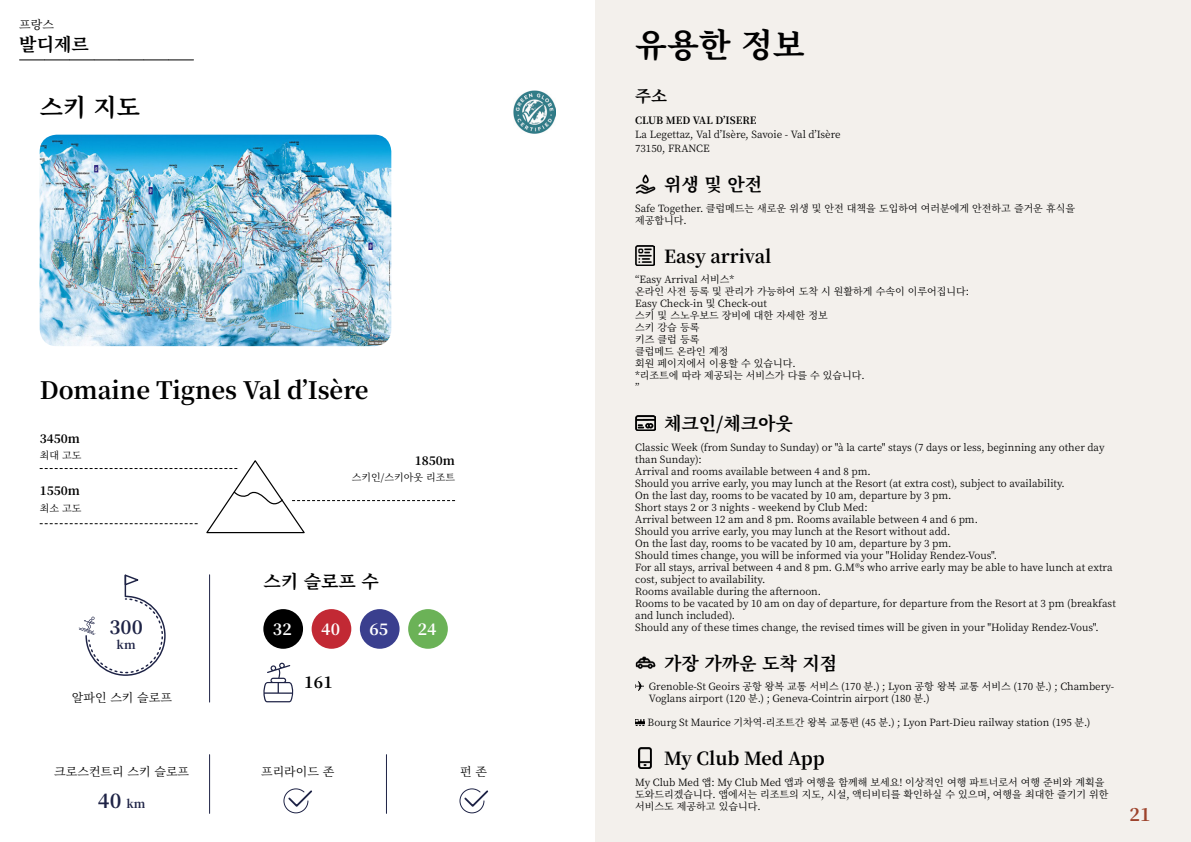
<style>
.page{position:relative;width:1191px;height:842px;background:#fff}
.page>*{position:absolute;margin:0;border:0;box-sizing:border-box;transform-origin:0 0}
.t1{font:700 33px "Noto Serif KR";color:#000}
.t2{font:700 24px "Noto Serif KR";color:#000}
.t3{font:700 20px "Noto Serif KR";color:#1e2346}
.t4{font:700 19px "Noto Serif KR";color:#1e2346}
.t5{font:700 18px "Noto Serif KR";color:#000}
.t6{font:700 18px "Noto Serif KR";color:#9d432c}
.t7{font:700 16.5px "Noto Serif KR";color:#000}
.t8{font:700 16px "Noto Serif KR";letter-spacing:.01em;color:#fff}
.t9{font:700 16px "Noto Serif KR";color:#000}
.t10{font:12px "Noto Serif KR";color:#000}
.t11{font:700 12px "Noto Serif KR";color:#000}
.t12{font:700 11.5px "Noto Serif KR";color:#1e2346}
.t13{font:10px/12px "Noto Serif KR";color:#000}
.t14{font:700 10px "Noto Serif KR";color:#000}
.s1{font-size:11.5px}
</style>
<div class="page">
<div style="left:595px;top:0;width:596px;height:842px;background:#f3f0ec"></div>
<img style="left:40px;top:135px;width:351px;height:211px">
<svg style="left:20px;top:60px;width:173px;height:1px"></svg>
<img style="left:513px;top:91px;width:43px;height:42px">
<svg style="left:40px;top:460px;width:415px;height:74px"></svg>
<div style="left:263px;top:609px;width:40px;height:40px;background:#000;border-radius:50%"></div>
<div style="left:312px;top:609px;width:39px;height:40px;background:#c22934;border-radius:50%"></div>
<div style="left:360px;top:609px;width:39px;height:40px;background:#3a3f8e;border-radius:50%"></div>
<div style="left:408px;top:609px;width:40px;height:40px;background:#6bb257;border-radius:50%"></div>
<svg style="left:79px;top:574px;width:86px;height:101px"></svg>
<svg style="left:263px;top:663px;width:30px;height:39px"></svg>
<svg style="left:283px;top:788px;width:29px;height:26px"></svg>
<svg style="left:459px;top:788px;width:29px;height:26px"></svg>
<hr style="left:209px;top:755px;width:1px;height:58px;background:#1e2346">
<hr style="left:209px;top:575px;width:1px;height:127px;background:#1e2346">
<hr style="left:386px;top:755px;width:1px;height:58px;background:#1e2346">
<img style="left:635px;top:174px;width:20px;height:20px">
<img style="left:636px;top:245px;width:18px;height:20px">
<img style="left:635px;top:415px;width:20px;height:15px">
<img style="left:635px;top:656px;width:20px;height:13px">
<svg style="left:635px;top:682px;width:8px;height:8px"></svg>
<svg style="left:635px;top:719px;width:10px;height:6px"></svg>
<img style="left:638px;top:747px;width:14px;height:22px">
<p class="t10" style="left:19px;top:17px;width:36px">프랑스</p>
<h3 class="t5" style="left:19px;top:34px;width:71px">발디제르</h3>
<h2 class="t2" style="left:40px;top:93px;width:102px">스키 지도</h2>
<h2 class="t2" style="left:40px;top:377px;width:330px">Domaine Tignes Val d’Isère</h2>
<p class="t11" style="left:40px;top:432px;width:42px">3450m</p>
<p class="t13" style="left:40px;top:450px;width:43px">최대 고도</p>
<p class="t11" style="left:40px;top:484px;width:42px">1550m</p>
<p class="t13" style="left:40px;top:502px;width:43px">최소 고도</p>
<p class="t11" style="left:415px;top:454px;width:42px">1850m</p>
<p class="t13" style="left:352px;top:472px;width:105px">스키인/스키아웃 리조트</p>
<h3 class="t5" style="left:263px;top:571px;width:117px">스키 슬로프 수</h3>
<h3 class="t4" style="left:109px;top:616px;width:35px">300</h3>
<h3 class="t8" style="left:273px;top:620px;width:20px">32</h3>
<h3 class="t8" style="left:321px;top:620px;width:20px">40</h3>
<h3 class="t8" style="left:369px;top:620px;width:20px">65</h3>
<h3 class="t8" style="left:418px;top:620px;width:20px">24</h3>
<p class="t12" style="left:117px;top:638px;width:21px">km</p>
<h3 class="t9" style="left:304px;top:673px;width:30px">161</h3>
<p class="t10" style="left:72px;top:691px;width:102px">알파인 스키 슬로프</p>
<p class="t10" style="left:54px;top:764px;width:136px">크로스컨트리 스키 슬로프</p>
<h3 class="t3" style="left:98px;top:789px;width:49px">40 <span class="s1">km</span></h3>
<p class="t10" style="left:261px;top:764px;width:75px">프리라이드 존</p>
<p class="t10" style="left:460px;top:764px;width:28px">펀 존</p>
<h1 class="t1" style="left:635px;top:26px;width:171px">유용한 정보</h1>
<h3 class="t7" style="left:635px;top:86px;width:33px">주소</h3>
<p class="t14" style="left:635px;top:115px;width:123px">CLUB MED VAL D’ISERE</p>
<p class="t13" style="left:635px;top:128px;width:207px;line-height:14px">La Legettaz, Val d’Isère, Savoie - Val d’Isère<br>73150, FRANCE</p>
<h3 class="t5" style="left:664px;top:174px;width:100px">위생 및 안전</h3>
<p class="t13" style="left:635px;top:202px;width:441px">Safe Together. 클럽메드는 새로운 위생 및 안전 대책을 도입하여 여러분에게 안전하고 즐거운 휴식을 제공합니다.</p>
<h3 class="t5" style="left:664px;top:246px;width:109px">Easy arrival</h3>
<p class="t13" style="left:635px;top:274px;width:335px">“Easy Arrival 서비스*<br>온라인 사전 등록 및 관리가 가능하여 도착 시 원활하게 수속이 이루어집니다:<br>Easy Check-in 및 Check-out<br>스키 및 스노우보드 장비에 대한 자세한 정보<br>스키 강습 등록<br>키즈 클럽 등록<br>클럽메드 온라인 계정<br>회원 페이지에서 이용할 수 있습니다.<br>*리조트에 따라 제공되는 서비스가 다를 수 있습니다.<br>”</p>
<h3 class="t5" style="left:664px;top:413px;width:130px">체크인/체크아웃</h3>
<p class="t13" style="left:635px;top:441px;width:482px">Classic Week (from Sunday to Sunday) or "à la carte" stays (7 days or less, beginning any other day than Sunday):<br>Arrival and rooms available between 4 and 8 pm.<br>Should you arrive early, you may lunch at the Resort (at extra cost), subject to availability.<br>On the last day, rooms to be vacated by 10 am, departure by 3 pm.<br>Short stays 2 or 3 nights - weekend by Club Med:<br>Arrival between 12 am and 8 pm. Rooms available between 4 and 6 pm.<br>Should you arrive early, you may lunch at the Resort without add.<br>On the last day, rooms to be vacated by 10 am, departure by 3 pm.<br>Should times change, you will be informed via your "Holiday Rendez-Vous".<br>For all stays, arrival between 4 and 8 pm. G.M®s who arrive early may be able to have lunch at extra cost, subject to availability.<br>Rooms available during the afternoon.<br>Rooms to be vacated by 10 am on day of departure, for departure from the Resort at 3 pm (breakfast and lunch included).<br>Should any of these times change, the revised times will be given in your "Holiday Rendez-Vous".</p>
<h3 class="t5" style="left:664px;top:653px;width:175px">가장 가까운 도착 지점</h3>
<p class="t13" style="left:649px;top:681px;width:467px">Grenoble-St Geoirs 공항 왕복 교통 서비스 (170 분.) ; Lyon 공항 왕복 교통 서비스 (170 분.) ; Chambery-<br>Voglans airport (120 분.) ; Geneva-Cointrin airport (180 분.)</p>
<p class="t13" style="left:647px;top:717px;width:444px">Bourg St Maurice 기차역-리조트간 왕복 교통편 (45 분.) ; Lyon Part-Dieu railway station (195 분.)</p>
<h3 class="t5" style="left:664px;top:748px;width:162px">My Club Med App</h3>
<p class="t13" style="left:635px;top:776px;width:475px">My Club Med 앱: My Club Med 앱과 여행을 함께해 보세요! 이상적인 여행 파트너로서 여행 준비와 계획을 도와드리겠습니다. 앱에서는 리조트의 지도, 시설, 액티비티를 확인하실 수 있으며, 여행을 최대한 즐기기 위한 서비스도 제공하고 있습니다.</p>
<h3 class="t6" style="left:1129px;top:804px;width:23px">21</h3>
</div>
